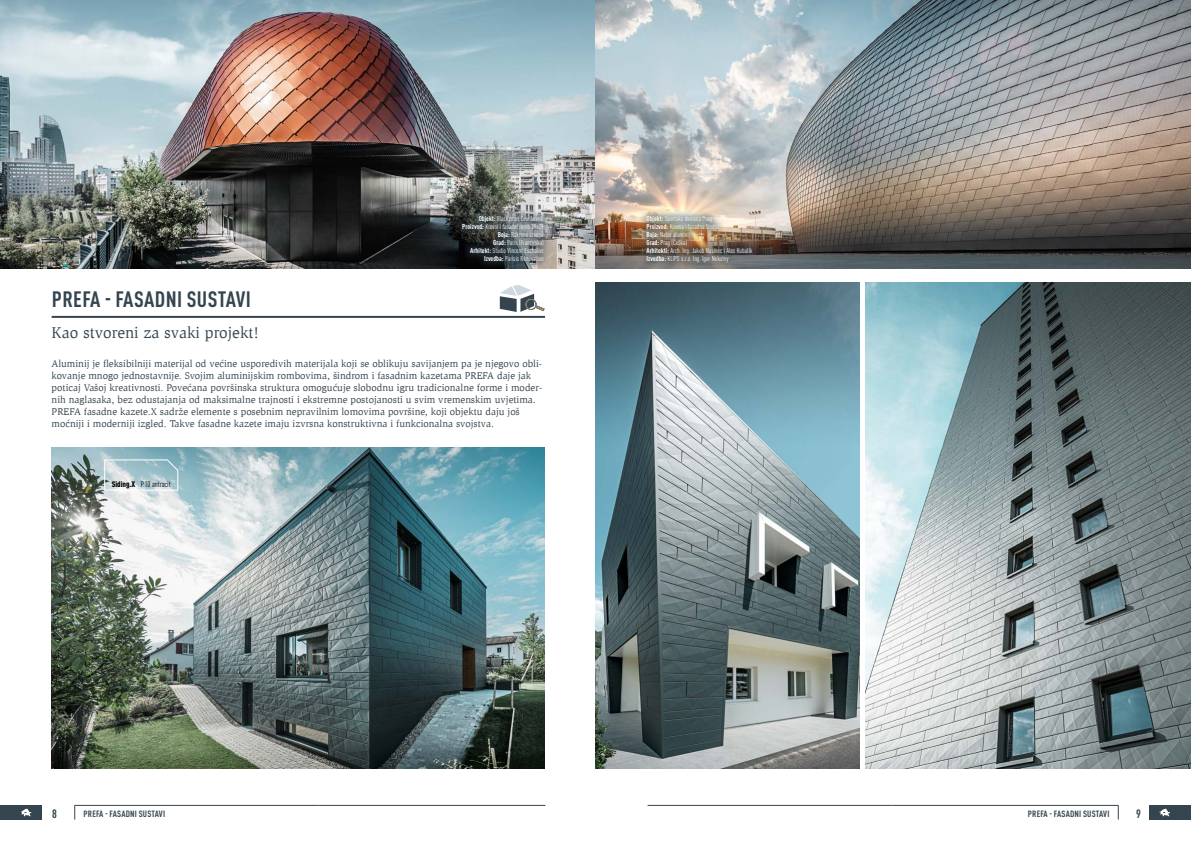
<style>
.page{position:relative;width:1191px;height:842px;background:#fff}
.page>*{position:absolute;margin:0;border:0;box-sizing:border-box;transform-origin:0 0}
.t1{font:700 condensed 22px "DIN Pro";letter-spacing:.02em;color:#34454f}
.t2{font:16px "Slimbach Pro";color:#34454f}
.t3{font:700 condensed 12px "DIN Pro";color:#34454f}
.t4{font:10px/12px "Slimbach Pro";color:#34454f}
.t5{font:700 condensed 9px "DIN Pro";letter-spacing:.02em;color:#34454f}
.t6{font:condensed 8px "DIN Pro";color:#000}
.t7{font:condensed 7px/8px "DIN Pro";color:#fff;text-align:right}
.s1{font-weight:700}
.s2{font-weight:900}
</style>
<div class="page">
<hr style="left:647px;top:805px;width:244px;height:1px;background:#34454f">
<hr style="left:891px;top:805px;width:227px;height:1px;background:#34454f">
<svg style="left:1118px;top:806px;width:1px;height:13px"></svg>
<hr style="left:74px;top:805px;width:244px;height:1px;background:#34454f">
<svg style="left:74px;top:806px;width:1px;height:13px"></svg>
<hr style="left:318px;top:805px;width:227px;height:1px;background:#34454f">
<div style="left:0;top:805px;width:42px;height:15px;background:#34454f"></div>
<svg style="left:21px;top:809px;width:10px;height:7px"></svg>
<div style="left:1149px;top:805px;width:42px;height:15px;background:#34454f"></div>
<svg style="left:1159px;top:809px;width:11px;height:7px"></svg>
<img style="left:51px;top:448px;width:493px;height:320px">
<img style="left:595px;top:283px;width:264px;height:485px">
<img style="left:0;top:0;width:1191px;height:269px">
<hr style="left:52px;top:316px;width:493px;height:2px;background:#34454f">
<svg style="left:500px;top:285px;width:45px;height:27px"></svg>
<div style="left:454px;top:208px;width:97px;height:61px;background:#34454f;opacity:.75"></div>
<div style="left:638px;top:208px;width:121px;height:62px;background:#34454f;opacity:.75"></div>
<svg style="left:104px;top:459px;width:75px;height:32px;background:#bad0d6"></svg>
<img style="left:865px;top:283px;width:326px;height:485px">
<p class="t7" style="left:462px;top:214px;width:83px"><span class="s1">Objekt:</span> Blackpearl Courbevoie<br><span class="s1">Proizvod:</span> Krovni i fasadni romb 29x29<br><span class="s1">Boja:</span> Bakreno crvena<br><span class="s1">Grad:</span> Paris (Francuska)<br><span class="s1">Arhitekt:</span> Studio Vincent Eschalier<br><span class="s1">Izvedba:</span> Parisis Rénovation</p>
<p class="t7" style="left:646px;top:214px;width:107px;text-align:left"><span class="s1">Objekt:</span> Sportska dvorana Prag<br><span class="s1">Proizvod:</span> Krovna i fasadna šindra<br><span class="s1">Boja:</span> Natur aluminij<br><span class="s1">Grad:</span> Prag (Češka)<br><span class="s1">Arhitekti:</span> Arch. Ing. Jakub Nasinec i Ales Kubalik<br><span class="s1">Izvedba:</span> KLIPS s.r.o. Ing. Igor Nekolny</p>
<h1 class="t1" style="left:52px;top:283px;width:201px">PREFA - FASADNI SUSTAVI</h1>
<h2 class="t2" style="left:52px;top:323px;width:209px">Kao stvoreni za svaki projekt!</h2>
<p class="t4" style="left:52px;top:357px;width:492px">Aluminij je fleksibilniji materijal od većine usporedivih materijala koji se oblikuju savijanjem pa je njegovo obli&shy;kovanje mnogo jednostavnije. Svojim aluminijskim rombovima, šindrom i fasadnim kazetama PREFA daje jak poticaj Vašoj kreativnosti. Povećana površinska struktura omogućuje slobodnu igru tradicionalne forme i moder&shy;nih naglasaka, bez odustajanja od maksimalne trajnosti i ekstremne postojanosti u svim vremenskim uvjetima.<br>PREFA fasadne kazete.X sadrže elemente s posebnim nepravilnim lomovima površine, koji objektu daju još moćniji i moderniji izgled. Takve fasadne kazete imaju izvrsna konstruktivna i funkcionalna svojstva.</p>
<p class="t6" style="left:112px;top:478px;width:60px"><span class="s2">Siding.X</span> P.10 antracit</p>
<p class="t3" style="left:52px;top:804px;width:6px">8</p>
<p class="t5" style="left:84px;top:807px;width:83px">PREFA - FASADNI SUSTAVI</p>
<p class="t5" style="left:1028px;top:807px;width:83px">PREFA - FASADNI SUSTAVI</p>
<p class="t3" style="left:1136px;top:804px;width:6px">9</p>
</div>
